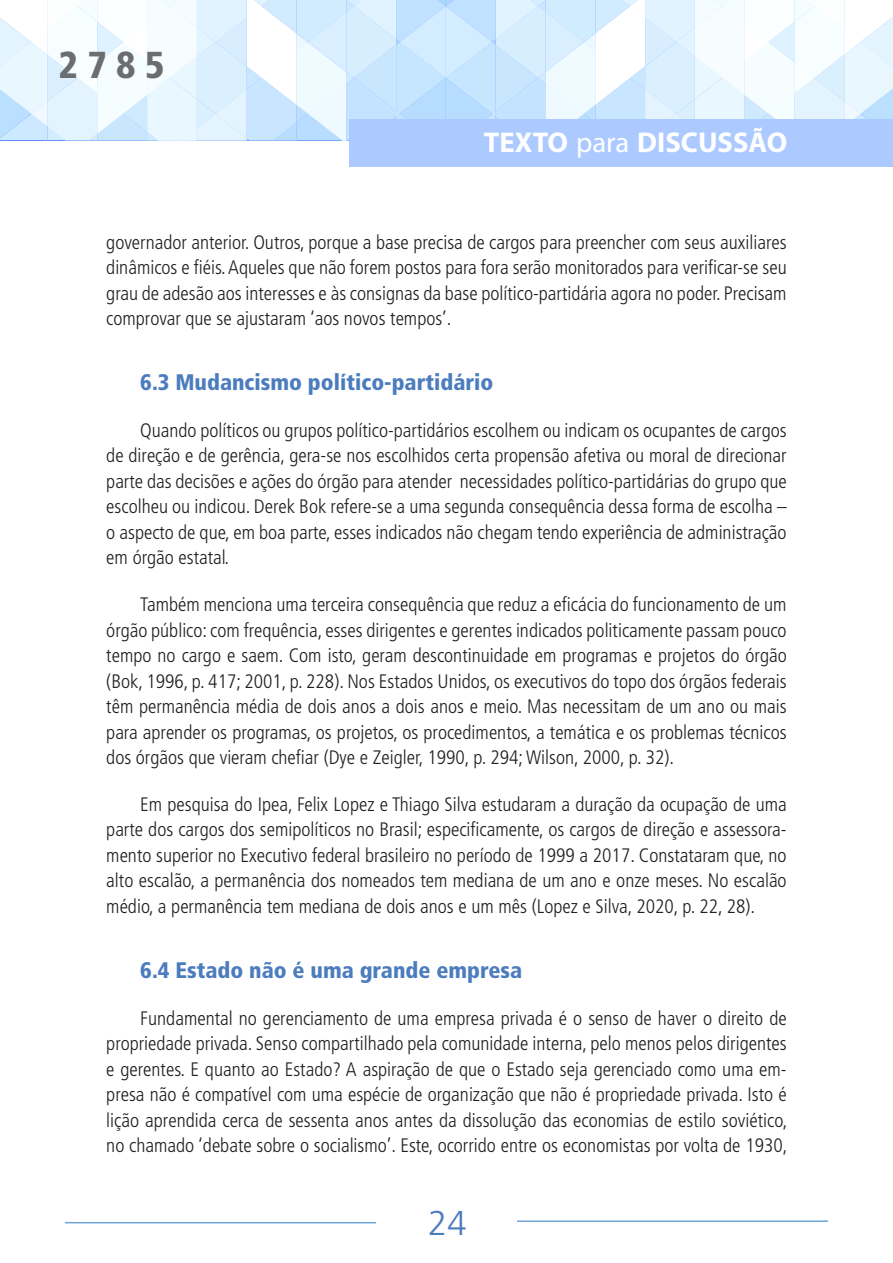
<style>
.page{position:relative;width:893px;height:1263px;background:#fff}
.page>*{position:absolute;margin:0;border:0;box-sizing:border-box;transform-origin:0 0}
.t1{font:900 condensed 37.5px "Frutiger LT Pro";color:#6c6d70}
.t2{font:300 34.5px "Frutiger LT Pro";color:#4b7cbe}
.t3{font:700 28.65px "Myriad Pro";color:#fff}
.titulo_2{font:900 condensed 22.5px "Frutiger LT Pro";color:#4b7cbe}
.texto_corrido{font:300 condensed 19.5px/25.5px "Frutiger LT Pro";color:#231f20;text-align:justify}
.s1{font-weight:400}
</style>
<div class="page">
<svg style="left:0;top:0;width:893px;height:140px"></svg>
<div style="left:349px;top:119px;width:544px;height:48px;background:#accaff"></div>
<hr style="left:517px;top:1220px;width:311px;height:2px;background:#6fa5d9">
<hr style="left:65px;top:1222px;width:311px;height:1px;background:#6fa5d9">
<h1 class="t1" style="left:58px;top:42px;width:108px">2785</h1>
<h3 class="t3" style="left:484px;top:124px;width:305px">TEXTO <span class="s1">para</span> DISCUSSÃO</h3>
<p class="texto_corrido" style="left:106px;top:229px;width:682px">governador anterior. Outros, porque a base precisa de cargos para preencher com seus auxiliares dinâmicos e fiéis. Aqueles que não forem postos para fora serão monitorados para verificar-se seu grau de adesão aos interesses e às consignas da base político-partidária agora no poder. Precisam comprovar que se ajustaram ‘aos novos tempos’.</p>
<p class="titulo_2" style="left:140px;top:369px;width:355px">6.3 Mudancismo político-partidário</p>
<p class="texto_corrido" style="left:106px;top:417px;width:682px;text-indent:34px">Quando políticos ou grupos político-partidários escolhem ou indicam os ocupantes de cargos de direção e de gerência, gera-se nos escolhidos certa propensão afetiva ou moral de direcionar parte das decisões e ações do órgão para atender necessidades político-partidárias do grupo que escolheu ou indicou. Derek Bok refere-se a uma segunda consequência dessa forma de escolha – o aspecto de que, em boa parte, esses indicados não chegam tendo experiência de administração em órgão estatal.</p>
<p class="texto_corrido" style="left:106px;top:592px;width:682px;text-indent:34px">Também menciona uma terceira consequência que reduz a eficácia do funcionamento de um órgão público: com frequência, esses dirigentes e gerentes indicados politicamente passam pouco tempo no cargo e saem. Com isto, geram descontinuidade em programas e projetos do órgão (Bok, 1996, p. 417; 2001, p. 228). Nos Estados Unidos, os executivos do topo dos órgãos federais têm permanência média de dois anos a dois anos e meio. Mas necessitam de um ano ou mais para aprender os programas, os projetos, os procedimentos, a temática e os problemas técnicos dos órgãos que vieram chefiar (Dye e Zeigler, 1990, p. 294; Wilson, 2000, p. 32).</p>
<p class="texto_corrido" style="left:106px;top:792px;width:682px;text-indent:34px">Em pesquisa do Ipea, Felix Lopez e Thiago Silva estudaram a duração da ocupação de uma parte dos cargos dos semipolíticos no Brasil; especificamente, os cargos de direção e assessora&shy;mento superior no Executivo federal brasileiro no período de 1999 a 2017. Constataram que, no alto escalão, a permanência dos nomeados tem mediana de um ano e onze meses. No escalão médio, a permanência tem mediana de dois anos e um mês (Lopez e Silva, 2020, p. 22, 28).</p>
<p class="titulo_2" style="left:140px;top:956px;width:383px">6.4 Estado não é uma grande empresa</p>
<p class="texto_corrido" style="left:106px;top:1005px;width:683px;text-indent:34px">Fundamental no gerenciamento de uma empresa privada é o senso de haver o direito de propriedade privada. Senso compartilhado pela comunidade interna, pelo menos pelos dirigentes e gerentes. E quanto ao Estado? A aspiração de que o Estado seja gerenciado como uma em&shy;presa não é compatível com uma espécie de organização que não é propriedade privada. Isto é lição aprendida cerca de sessenta anos antes da dissolução das economias de estilo soviético, no chamado ‘debate sobre o socialismo’. Este, ocorrido entre os economistas por volta de 1930,</p>
<h2 class="t2" style="left:428px;top:1203px;width:40px">24</h2>
</div>
